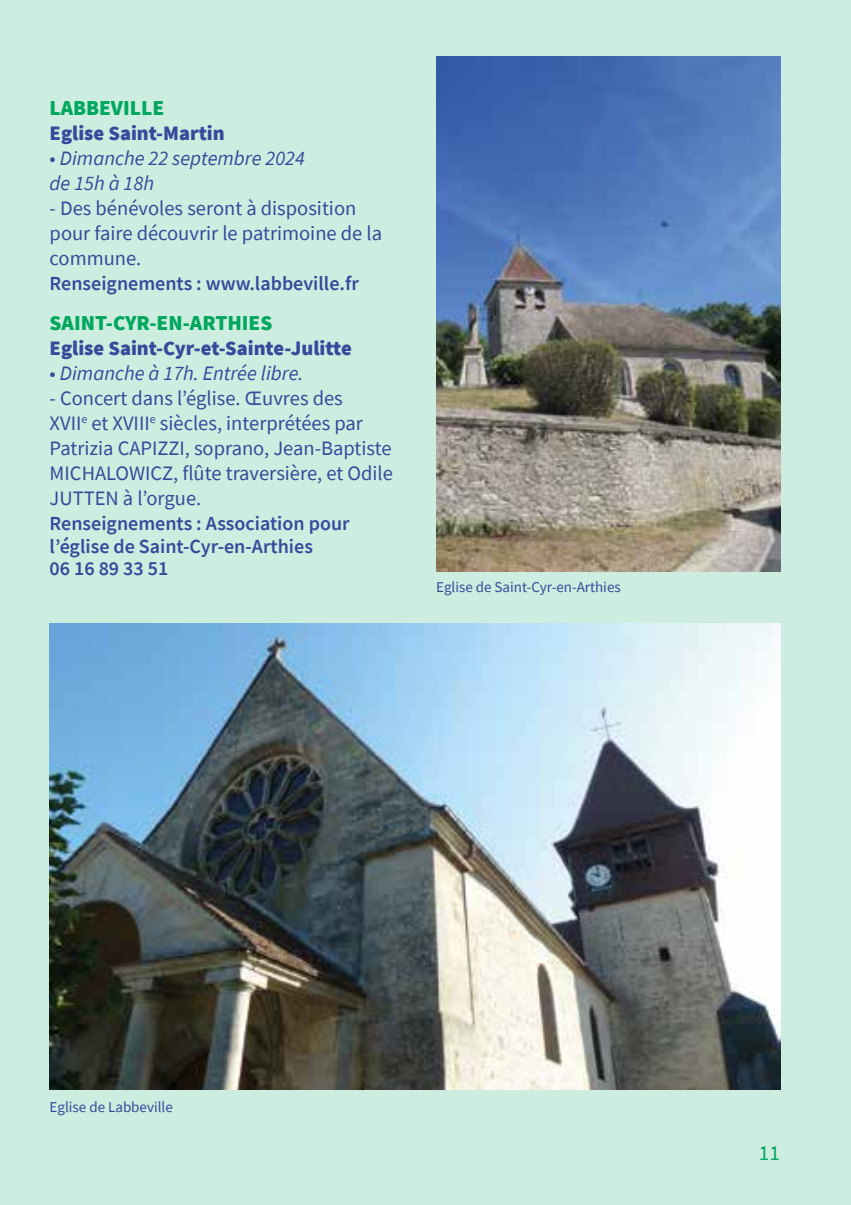
<style>
.page{position:relative;width:851px;height:1205px;background:#fff}
.page>*{position:absolute;margin:0;border:0;box-sizing:border-box;transform-origin:0 0}
.t1{font:900 21.25px "Source Sans Pro";color:#00a75d}
.t2{font:21.25px "Source Sans Pro";color:#00a75d}
.t3{font:20.5px/25px "Source Sans Pro";color:#36499b}
.t4{font:italic 20.5px/25px "Source Sans Pro";color:#36499b}
.t5{font:900 20.5px "Source Sans Pro";color:#36499b}
.t6{font:600 20px/22.5px "Source Sans Pro";color:#36499b}
.t7{font:15px "Source Sans Pro";color:#36499b}
.s1{font-style:normal}
</style>
<div class="page">
<div style="left:0;top:0;width:850px;height:1205px;background:#cceddf"></div>
<img style="left:50px;top:624px;width:730px;height:465px">
<img style="left:436px;top:57px;width:344px;height:514px">
<p class="t1" style="left:50px;top:93px;width:116px">LABBEVILLE</p>
<p class="t5" style="left:50px;top:119px;width:176px">Eglise Saint-Martin</p>
<p class="t4" style="left:50px;top:146px;width:257px"><span class="s1">•</span> Dimanche 22 septembre 2024 de 15h à 18h</p>
<p class="t3" style="left:50px;top:196px;width:334px">- Des bénévoles seront à disposition pour faire découvrir le patrimoine de la commune.</p>
<p class="t6" style="left:50px;top:272px;width:311px">Renseignements : www.labbeville.fr</p>
<p class="t1" style="left:50px;top:308px;width:224px">SAINT-CYR-EN-ARTHIES</p>
<p class="t5" style="left:50px;top:334px;width:304px">Eglise Saint-Cyr-et-Sainte-Julitte</p>
<p class="t4" style="left:50px;top:361px;width:255px"><span class="s1">•</span> Dimanche à 17h. Entrée libre.</p>
<p class="t3" style="left:50px;top:386px;width:345px">- Concert dans l’église. Œuvres des<br>XVII<sup>e</sup> et XVIII<sup>e</sup> siècles, interprétées par Patrizia CAPIZZI, soprano, Jean-Baptiste MICHALOWICZ, flûte traversière, et Odile JUTTEN à l’orgue.</p>
<p class="t6" style="left:50px;top:512px;width:301px">Renseignements : Association pour l’église de Saint-Cyr-en-Arthies<br>06 16 89 33 51</p>
<p class="t7" style="left:436px;top:577px;width:186px">Eglise de Saint-Cyr-en-Arthies</p>
<p class="t7" style="left:50px;top:1097px;width:125px">Eglise de Labbeville</p>
<p class="t2" style="left:758px;top:1139px;width:23px">11</p>
</div>
